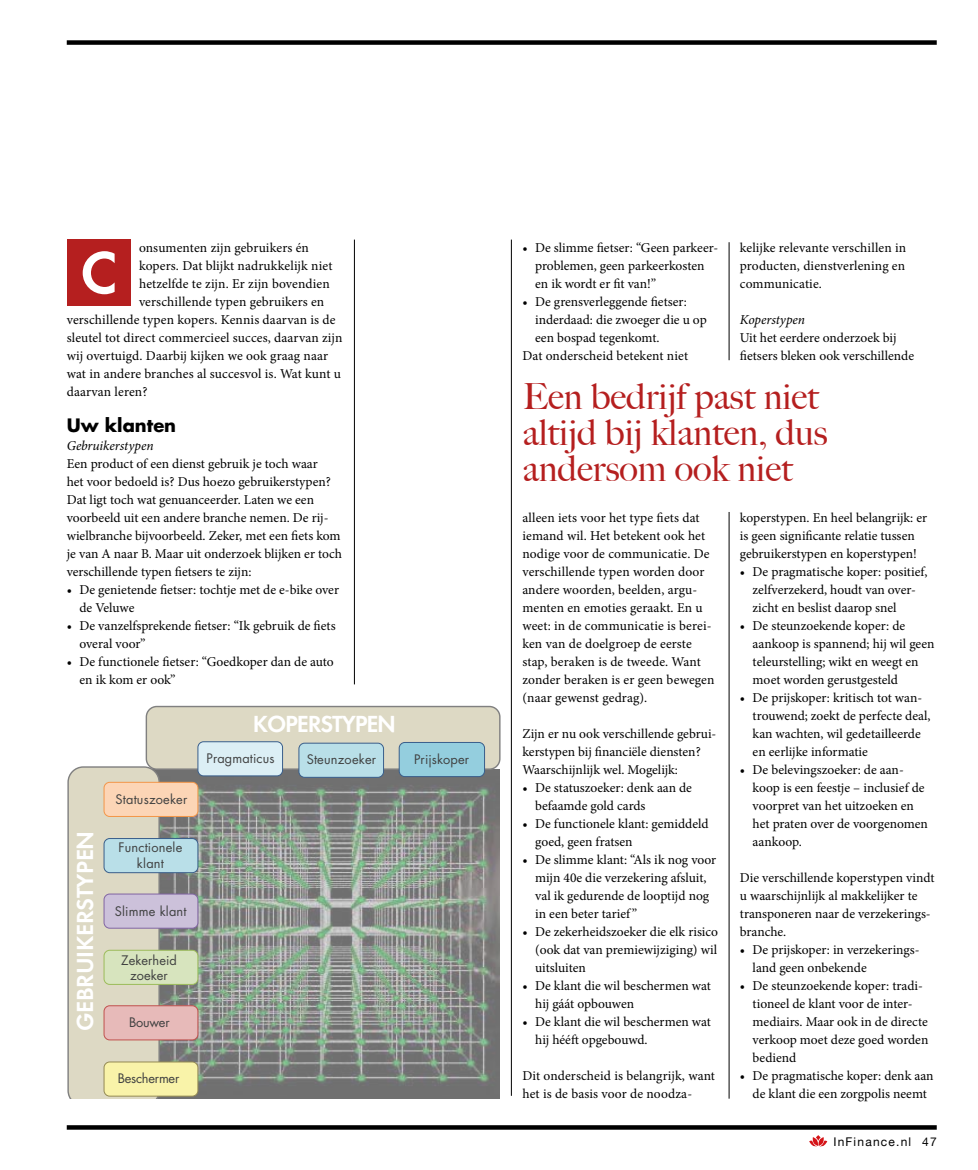
<style>
.page{position:relative;width:978px;height:1170px;background:#fff}
.page>*{position:absolute;margin:0;border:0;box-sizing:border-box;transform-origin:0 0}
.t1{font:600 61.8px "Futura";color:#fff}
.t2{font:500 36px/36px "Big Caslon";color:#b51f1f}
.t3{font:600 24.15px "Futura";letter-spacing:-.015em;color:#fff}
.t4{font:600 24.15px "Futura";letter-spacing:-.05em;color:#fff}
.t5{font:700 18px "Futura";color:#000}
.t6{font:13.5px/18px "Minion Pro";color:#000}
.t7{font:italic 13.5px "Minion Pro";letter-spacing:-.005em;color:#000}
.t8{font:12.75px/15.6px "Futura";letter-spacing:.01em;color:#404141;text-align:center}
.t9{font:12.75px "Futura";letter-spacing:-.015em;color:#404141}
.t10{font:12px "Helvetica Neue";letter-spacing:.1em;color:#000}
</style>
<div class="page">
<svg style="left:809px;top:1135px;width:18px;height:12px"></svg>
<svg style="left:145px;top:755px;width:355px;height:343px;background:#888f89"></svg>
<div style="left:146px;top:706px;width:354px;height:63px;background:#ddd9c4;border-radius:10px"></div>
<div style="left:146px;top:705px;width:355px;height:64px;border:1px solid #808080;border-radius:10px"></div>
<div style="left:399px;top:742px;width:86px;height:34px;background:#94cede;border-radius:6px"></div>
<div style="left:399px;top:742px;width:86px;height:35px;border:1px solid #395e8b;border-radius:6px"></div>
<div style="left:198px;top:741px;width:85px;height:34px;background:#dceff5;border-radius:6px"></div>
<div style="left:198px;top:741px;width:85px;height:35px;border:1px solid #395e8b;border-radius:6px"></div>
<div style="left:299px;top:743px;width:85px;height:34px;background:#b9dfe8;border-radius:6px"></div>
<div style="left:299px;top:742px;width:85px;height:35px;border:1px solid #395e8b;border-radius:6px"></div>
<svg style="left:67px;top:766px;width:93px;height:332px;background:#d8d4c0"></svg>
<div style="left:104px;top:782px;width:94px;height:34px;background:#fcd5b6;border-radius:6px"></div>
<div style="left:104px;top:781px;width:94px;height:35px;border:1px solid #f49648;border-radius:6px"></div>
<div style="left:104px;top:838px;width:94px;height:34px;background:#b9dfe8;border-radius:6px"></div>
<div style="left:104px;top:838px;width:94px;height:35px;border:1px solid #395e8b;border-radius:6px"></div>
<div style="left:104px;top:894px;width:94px;height:34px;background:#ccc1da;border-radius:6px"></div>
<div style="left:104px;top:893px;width:94px;height:35px;border:1px solid #8165a3;border-radius:6px"></div>
<div style="left:104px;top:950px;width:94px;height:34px;background:#d7e4be;border-radius:6px"></div>
<div style="left:104px;top:949px;width:94px;height:35px;border:1px solid #9cbc5a;border-radius:6px"></div>
<div style="left:104px;top:1005px;width:94px;height:34px;background:#e7bab9;border-radius:6px"></div>
<div style="left:104px;top:1005px;width:94px;height:35px;border:1px solid #c1514e;border-radius:6px"></div>
<div style="left:104px;top:1061px;width:94px;height:34px;background:#f9f3a9;border-radius:6px"></div>
<div style="left:104px;top:1061px;width:94px;height:35px;border:1px solid #948a54;border-radius:6px"></div>
<div style="left:67px;top:239px;width:64px;height:67px;background:#b51f1f"></div>
<hr style="left:511px;top:239px;width:1px;height:856px;background:#000">
<hr style="left:354px;top:239px;width:1px;height:445px;background:#000">
<div style="left:67px;top:40px;width:870px;height:5px;background:#000"></div>
<hr style="left:729px;top:242px;width:1px;height:118px;background:#000">
<svg style="left:67px;top:1125px;width:870px;height:4px;background:#0c0c0c"></svg>
<hr style="left:729px;top:512px;width:1px;height:586px;background:#000">
<p class="t6" style="left:139px;top:239px;width:171px">onsumenten zijn gebruikers én</p>
<p class="t6" style="left:139px;top:257px;width:195px">kopers. Dat blijkt nadrukkelijk niet</p>
<p class="t6" style="left:139px;top:275px;width:192px">hetzelfde te zijn. Er zijn bovendien</p>
<p class="t6" style="left:139px;top:293px;width:187px">verschillende typen gebruikers en</p>
<p class="t6" style="left:67px;top:311px;width:270px">verschillende typen kopers. Kennis daarvan is de</p>
<p class="t6" style="left:67px;top:329px;width:277px">sleutel tot direct commercieel succes, daarvan zijn</p>
<p class="t6" style="left:67px;top:347px;width:263px">wij overtuigd. Daarbij kijken we ook graag naar</p>
<p class="t6" style="left:67px;top:365px;width:276px">wat in andere branches al succesvol is. Wat kunt u</p>
<p class="t6" style="left:67px;top:383px;width:82px">daarvan leren?</p>
<h3 class="t5" style="left:67px;top:413px;width:111px">Uw klanten</h3>
<p class="t7" style="left:67px;top:436px;width:88px">Gebruikerstypen</p>
<p class="t6" style="left:67px;top:455px;width:277px">Een product of een dienst gebruik je toch waar<br>het voor bedoeld is? Dus hoezo gebruikerstypen?<br>Dat ligt toch wat genuanceerder. Laten we een voorbeeld uit een andere branche nemen. De rij&shy;wielbranche bijvoorbeeld. Zeker, met een fiets kom je van A naar B. Maar uit onderzoek blijken er toch verschillende typen fietsers te zijn:</p>
<p class="t6" style="left:80px;top:581px;width:261px;text-indent:-13px">• De genietende fietser: tochtje met de e-bike over de Veluwe</p>
<p class="t6" style="left:80px;top:617px;width:258px;text-indent:-13px">• De vanzelfsprekende fietser: “Ik gebruik de fiets overal voor”</p>
<p class="t6" style="left:80px;top:653px;width:256px;text-indent:-13px">• De functionele fietser: “Goedkoper dan de auto en ik kom er ook”</p>
<h1 class="t1" style="left:80px;top:236px;width:39px">C</h1>
<h3 class="t3" style="left:71px;top:1030px;width:202px;rotate:-90deg">GEBRUIKERSTYPEN</h3>
<p class="t8" style="left:116px;top:791px;width:73px">Statuszoeker</p>
<p class="t8" style="left:118px;top:839px;width:65px">Functionele klant</p>
<p class="t8" style="left:115px;top:902px;width:73px">Slimme klant</p>
<p class="t8" style="left:121px;top:952px;width:57px">Zekerheid zoeker</p>
<p class="t8" style="left:129px;top:1014px;width:42px">Bouwer</p>
<p class="t9" style="left:118px;top:1069px;width:63px">Beschermer</p>
<h3 class="t4" style="left:253px;top:709px;width:145px">KOPERSTYPEN</h3>
<p class="t8" style="left:207px;top:750px;width:70px">Pragmaticus</p>
<p class="t8" style="left:307px;top:751px;width:71px">Steunzoeker</p>
<p class="t8" style="left:414px;top:751px;width:57px">Prijskoper</p>
<p class="t6" style="left:535px;top:239px;width:185px;text-indent:-13px">• De slimme fietser: “Geen parkeer&shy;problemen, geen parkeerkosten en ik wordt er fit van!”</p>
<p class="t6" style="left:522px;top:293px;width:166px">• De grensverleggende fietser:</p>
<p class="t6" style="left:535px;top:311px;width:173px">inderdaad: die zwoeger die u op</p>
<p class="t6" style="left:535px;top:329px;width:126px">een bospad tegenkomt.</p>
<p class="t6" style="left:522px;top:347px;width:167px">Dat onderscheid betekent niet</p>
<p class="t6" style="left:740px;top:239px;width:168px;text-align:justify">kelijke relevante verschillen in producten, dienstverlening en communicatie.</p>
<p class="t7" style="left:740px;top:310px;width:67px">Koperstypen</p>
<p class="t6" style="left:740px;top:329px;width:176px">Uit het eerdere onderzoek bij fietsers bleken ook verschillende</p>
<h2 class="t2" style="left:523px;top:377px;width:306px">Een bedrijf past niet altijd bij klanten, dus andersom ook niet</h2>
<p class="t6" style="left:522px;top:509px;width:194px">alleen iets voor het type fiets dat iemand wil. Het betekent ook het nodige voor de communicatie. De verschillende typen worden door andere woorden, beelden, argu&shy;menten en emoties geraakt. En u weet: in de communicatie is berei&shy;ken van de doelgroep de eerste stap, beraken is de tweede. Want zonder beraken is er geen bewegen (naar gewenst gedrag).</p>
<p class="t6" style="left:522px;top:725px;width:196px">Zijn er nu ook verschillende gebrui&shy;kerstypen bij financiële diensten?<br>Waarschijnlijk wel. Mogelijk:</p>
<p class="t6" style="left:535px;top:779px;width:158px;text-indent:-13px">• De statuszoeker: denk aan de befaamde gold cards</p>
<p class="t6" style="left:535px;top:815px;width:175px;text-indent:-13px">• De functionele klant: gemiddeld goed, geen fratsen</p>
<p class="t6" style="left:535px;top:851px;width:183px;text-indent:-13px">• De slimme klant: “Als ik nog voor mijn 40e die verzekering afsluit, val ik gedurende de looptijd nog in een beter tarief ”</p>
<p class="t6" style="left:535px;top:923px;width:185px;text-align:justify;text-indent:-13px">• De zekerheidszoeker die elk risico (ook dat van premiewijziging) wil uitsluiten</p>
<p class="t6" style="left:535px;top:977px;width:177px;text-indent:-13px">• De klant die wil beschermen wat hij gáát opbouwen</p>
<p class="t6" style="left:535px;top:1013px;width:177px;text-indent:-13px">• De klant die wil beschermen wat hij hééft opgebouwd.</p>
<p class="t6" style="left:522px;top:1067px;width:194px">Dit onderscheid is belangrijk, want het is de basis voor de noodza-</p>
<p class="t6" style="left:740px;top:509px;width:189px">koperstypen. En heel belangrijk: er is geen significante relatie tussen gebruikerstypen en koperstypen!</p>
<p class="t6" style="left:753px;top:563px;width:176px;text-indent:-13px">• De pragmatische koper: positief, zelfverzekerd, houdt van over&shy;zicht en beslist daarop snel</p>
<p class="t6" style="left:753px;top:616px;width:183px;text-indent:-13px">• De steunzoekende koper: de aankoop is spannend; hij wil geen teleurstelling; wikt en weegt en moet worden gerustgesteld</p>
<p class="t6" style="left:753px;top:688px;width:179px;text-indent:-13px">• De prijskoper: kritisch tot wan&shy;trouwend; zoekt de perfecte deal, kan wachten, wil gedetailleerde en eerlijke informatie</p>
<p class="t6" style="left:753px;top:760px;width:177px;text-indent:-13px">• De belevingszoeker: de aan&shy;koop is een feestje – inclusief de voorpret van het uitzoeken en het praten over de voorgenomen aankoop.</p>
<p class="t6" style="left:740px;top:868px;width:196px">Die verschillende koperstypen vindt u waarschijnlijk al makkelijker te transponeren naar de verzekerings&shy;branche.</p>
<p class="t6" style="left:753px;top:940px;width:169px;text-indent:-13px">• De prijskoper: in verzekerings&shy;land geen onbekende</p>
<p class="t6" style="left:753px;top:976px;width:177px;text-indent:-13px">• De steunzoekende koper: tradi&shy;tioneel de klant voor de inter&shy;mediairs. Maar ook in de directe verkoop moet deze goed worden bediend</p>
<p class="t6" style="left:740px;top:1066px;width:195px;text-align:center">• De pragmatische koper: denk aan de klant die een zorgpolis neemt</p>
<p class="t10" style="left:833px;top:1132px;width:105px">InFinance.nl 47</p>
</div>
